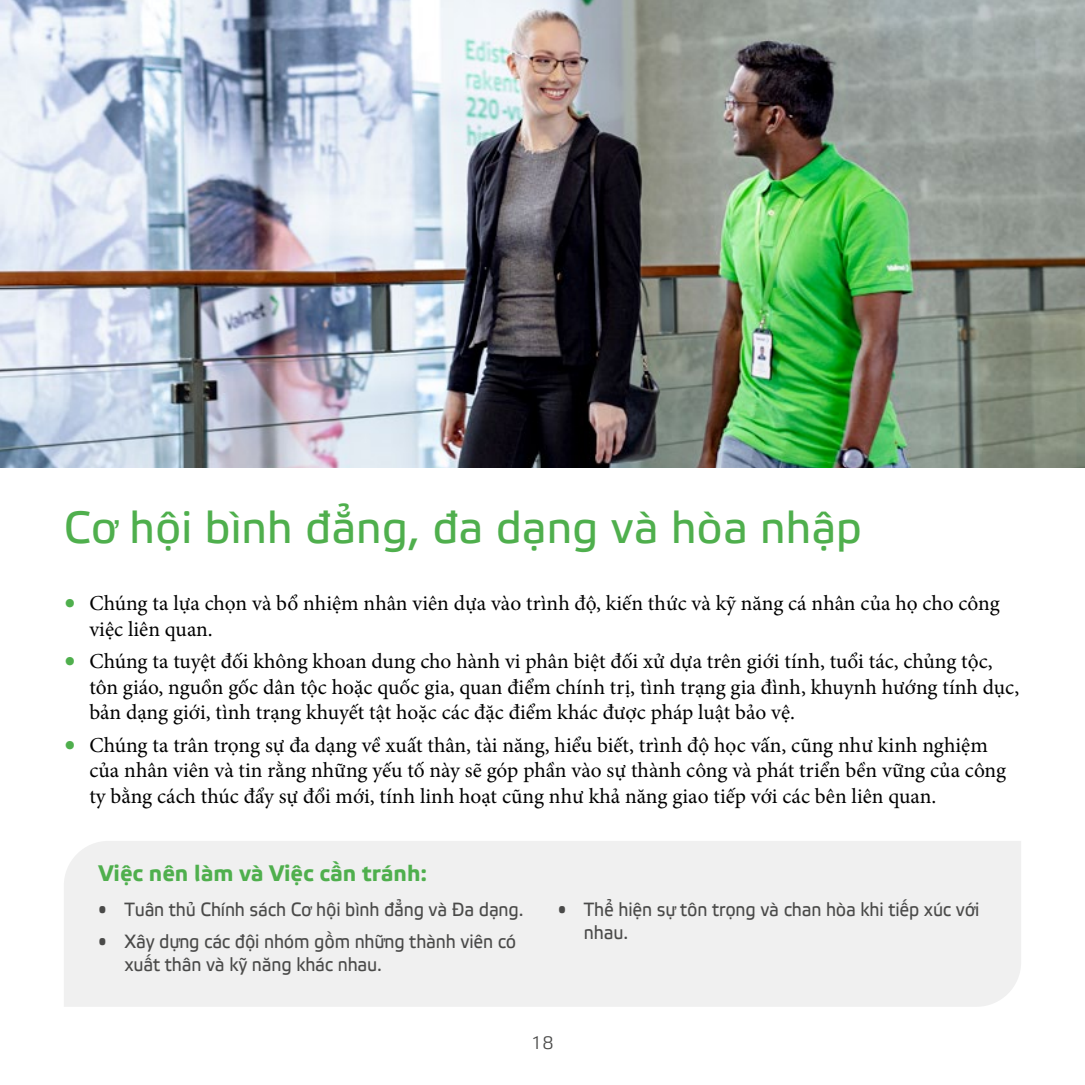
<style>
.page{position:relative;width:1085px;height:1085px;background:#fff}
.page>*{position:absolute;margin:0;border:0;box-sizing:border-box;transform-origin:0 0}
.t1{font:45px "Etelka Text";color:#4faf4d}
.t2{font:700 22.5px "Etelka Text";color:#4faf4d}
.t3{font:21.38px/25.7px "Minion Pro";color:#000}
.t4{font:19.12px/22.5px "Etelka Text";letter-spacing:-.01em;color:#4a4a49;scale:.93 1}
.t5{font:300 18px "Etelka";color:#4a4a49}
.s1{font-size:31.5px;color:#4faf4d}
.s2{font-size:13.5px}
</style>
<div class="page">
<img style="left:0;top:0;width:1084px;height:468px">
<div style="left:64px;top:841px;width:956px;height:165px;background:#f0f0f0"></div>
<h1 class="t1" style="left:64px;top:499px;width:800px">Cơ hội bình đẳng, đa dạng và hòa nhập</h1>
<p class="t3" style="left:89px;top:590px;width:911px;text-indent:-26px"><span class="s1">•</span> Chúng ta lựa chọn và bổ nhiệm nhân viên dựa vào trình độ, kiến thức và kỹ năng cá nhân của họ cho công việc liên quan.</p>
<p class="t3" style="left:89px;top:648px;width:931px;text-indent:-26px"><span class="s1">•</span> Chúng ta tuyệt đối không khoan dung cho hành vi phân biệt đối xử dựa trên giới tính, tuổi tác, chủng tộc, tôn giáo, nguồn gốc dân tộc hoặc quốc gia, quan điểm chính trị, tình trạng gia đình, khuynh hướng tính dục, bản dạng giới, tình trạng khuyết tật hoặc các đặc điểm khác được pháp luật bảo vệ.</p>
<p class="t3" style="left:89px;top:731px;width:918px;text-indent:-26px"><span class="s1">•</span> Chúng ta trân trọng sự đa dạng về xuất thân, tài năng, hiểu biết, trình độ học vấn, cũng như kinh nghiệm của nhân viên và tin rằng những yếu tố này sẽ góp phần vào sự thành công và phát triển bền vững của công ty bằng cách thúc đẩy sự đổi mới, tính linh hoạt cũng như khả năng giao tiếp với các bên liên quan.</p>
<p class="t2" style="left:99px;top:858px;width:330px">Việc nên làm và Việc cần tránh:</p>
<p class="t4" style="left:99px;top:898px;width:458px"><span class="s2">•</span> Tuân thủ Chính sách Cơ hội bình đẳng và Đa dạng.</p>
<p class="t4" style="left:124px;top:930px;width:423px;text-indent:-26px"><span class="s2">•</span> Xây dựng các đội nhóm gồm những thành viên có xuất thân và kỹ năng khác nhau.</p>
<p class="t4" style="left:584px;top:898px;width:426px;text-indent:-26px"><span class="s2">•</span> Thể hiện sự tôn trọng và chan hòa khi tiếp xúc với nhau.</p>
<p class="t5" style="left:531px;top:1031px;width:24px">18</p>
</div>
